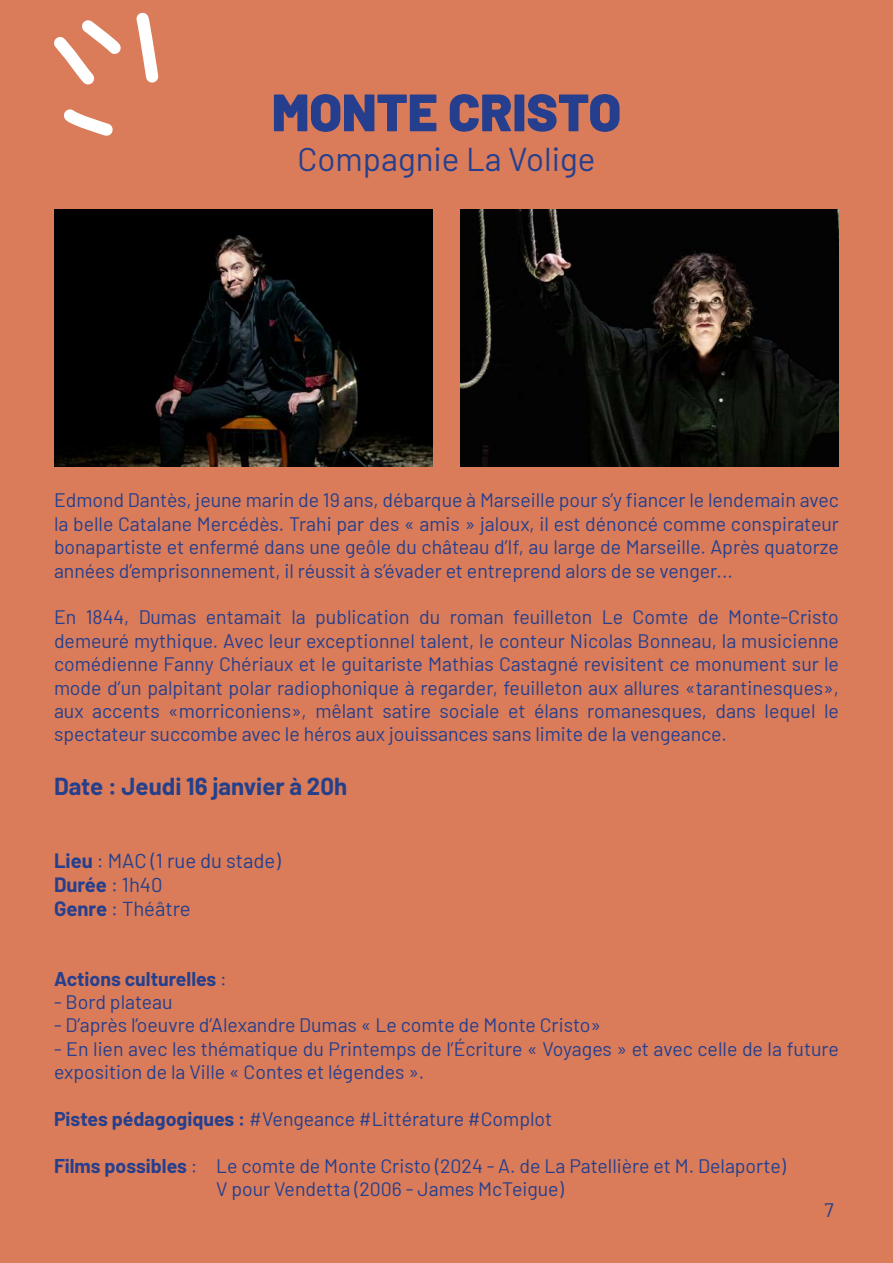
<style>
.page{position:relative;width:893px;height:1263px;background:#da7c59}
.page>*{position:absolute;margin:0;border:0;box-sizing:border-box;transform-origin:0 0}
.t1{font:900 52.5px "Barlow";color:#253f8e}
.t2{font:33px "Barlow";color:#253f8e}
.t3{font:700 24px "Barlow";color:#24408a}
.t4{font:20.25px/24.3px "Barlow";color:#253f8e}
.t5{font:19.5px/23.4px "Barlow";color:#253f8e;text-align:justify}
.t6{font:700 19.5px "Barlow";color:#253f8e}
.s1{color:#253f8e}
.s2{font-weight:700}
.s3{color:#24408a}
.s4{font-weight:400}
</style>
<div class="page">
<svg style="left:64px;top:109px;width:49px;height:27px"></svg>
<svg style="left:54px;top:12px;width:105px;height:73px"></svg>
<img style="left:54px;top:209px;width:378px;height:258px">
<img style="left:460px;top:209px;width:379px;height:258px">
<h1 class="t1" style="left:272px;top:73px;width:351px">MONTE CRISTO</h1>
<h2 class="t2" style="left:298px;top:135px;width:299px">Compagnie La Volige</h2>
<p class="t5" style="left:54px;top:487px;width:786px">Edmond Dantès, jeune marin de 19 ans, débarque à Marseille pour s’y fiancer le lendemain avec la belle Catalane Mercédès. Trahi par des « amis » jaloux, il est dénoncé comme conspirateur bonapartiste et enfermé dans une geôle du château d’If, au large de Marseille. Après quatorze années d’emprisonnement, il réussit à s’évader et entreprend alors de se venger...</p>
<p class="t5" style="left:54px;top:604px;width:786px">En 1844, Dumas entamait la publication du roman feuilleton Le Comte de Monte-Cristo demeuré mythique. Avec leur exceptionnel talent, le conteur Nicolas Bonneau, la musicienne comédienne Fanny Chériaux et le guitariste Mathias Castagné revisitent ce monument sur le mode d’un palpitant polar radiophonique à regarder, feuilleton aux allures «tarantinesques», aux accents «morriconiens», mêlant satire sociale et élans romanesques, dans lequel le spectateur succombe avec le héros aux jouissances sans limite de la vengeance.</p>
<p class="t3" style="left:54px;top:768px;width:295px"><span class="s1">Date :</span> Jeudi 16 janvier à 20h</p>
<p class="t4" style="left:54px;top:847px;width:228px"><span class="s2">Lieu</span> : <span class="s3">MAC</span> (1 rue du stade)<br><span class="s2">Durée</span> : <span class="s3">1h40<br></span><span class="s2">Genre</span> : <span class="s3">Théâtre</span></p>
<p class="t6" style="left:54px;top:964px;width:174px">Actions culturelles <span class="s4">:</span></p>
<p class="t5" style="left:54px;top:989px;width:120px">- Bord plateau</p>
<p class="t5" style="left:54px;top:1012px;width:548px">- D’après l’oeuvre d’Alexandre Dumas « Le comte de Monte Cristo»</p>
<p class="t5" style="left:54px;top:1035px;width:786px">- En lien avec les thématique du Printemps de l’Écriture « Voyages » et avec celle de la future exposition de la Ville « Contes et légendes ».</p>
<p class="t5" style="left:54px;top:1106px;width:500px"><span class="s2">Pistes pédagogiques :</span> #Vengeance #Littérature #Complot</p>
<p class="t5" style="left:216px;top:1152px;width:571px;text-indent:-162px"><span class="s2">Films possibles</span> : Le comte de Monte Cristo (2024 - A. de La Patellière et M. Delaporte)<br>V pour Vendetta (2006 - James McTeigue)</p>
<p class="t5" style="left:824px;top:1197px;width:11px">7</p>
</div>
